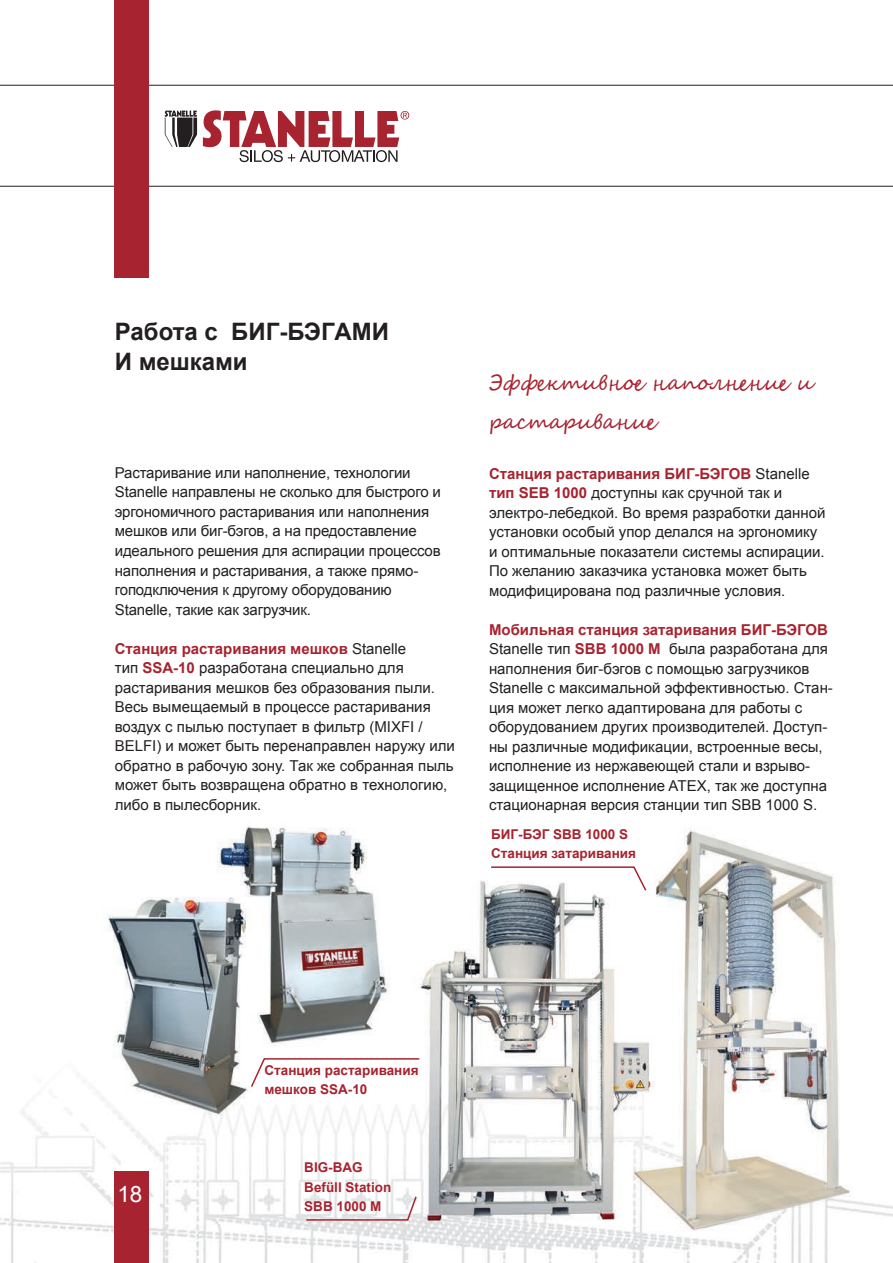
<style>
.page{position:relative;width:893px;height:1263px;background:#fff}
.page>*{position:absolute;margin:0;border:0;box-sizing:border-box;transform-origin:0 0}
.t1{font:700 24px/30px "Arial";color:#231f20}
.t2{font:22.5px "Arial";color:#fff}
.t3{font:21px/39px "Segoe Script";color:#a7232f}
.t4{font:15px/19.5px "Arial";color:#231f20}
.t5{font:700 13.5px/19.5px "Arial";color:#a7232f}
.s1{font-weight:700;color:#a7232f}
</style>
<div class="page">
<img style="left:0;top:0;width:893px;height:1263px">
<hr style="left:0;top:186px;width:893px;height:1px;background:#231f20">
<hr style="left:0;top:85px;width:893px;height:1px;background:#231f20">
<svg style="left:165px;top:110px;width:32px;height:37px"></svg>
<svg style="left:203px;top:110px;width:206px;height:52px"></svg>
<div style="left:115px;top:1171px;width:34px;height:92px;background:#a7232f"></div>
<div style="left:115px;top:0;width:34px;height:277px;background:#a7232f"></div>
<svg style="left:250px;top:1057px;width:171px;height:31px"></svg>
<svg style="left:305px;top:1195px;width:113px;height:26px"></svg>
<svg style="left:490px;top:866px;width:158px;height:26px"></svg>
<h1 class="t1" style="left:115px;top:317px;width:276px">Работа с БИГ-БЭГAМИ<br>И мешками</h1>
<p class="t4" style="left:115px;top:463px;width:328px">Растаривание или наполнение, технологии Stanelle направлены не сколько для быстрого и эргономичного растаривания или наполнения мешков или биг-бэгов, а на предоставление идеального решения для аспирации процессов наполнения и растаривания, а также прямо&shy;гоподключения к другому оборудованию Stanelle, такие как загрузчик.</p>
<p class="t4" style="left:115px;top:639px;width:342px"><span class="s1">Станция растаривания мешков</span> Stanelle<br>тип <span class="s1">SSA-10</span> разработана специально для растаривания мешков без образования пыли.<br>Весь вымещаемый в процессе растаривания воздух с пылью поступает в фильтр (MIXFI / BELFI) и может быть перенаправлен наружу или обратно в рабочую зону. Так же собранная пыль может быть возвращена обратно в технологию, либо в пылесборник.</p>
<h3 class="t3" style="left:489px;top:363px;width:325px">Эффективное наполнение и растаривание</h3>
<p class="t4" style="left:489px;top:464px;width:338px"><span class="s1">Станция растаривания БИГ-БЭГОВ</span> Stanelle <span class="s1">тип SEB 1000</span> доступны как сручной так и электро-лебедкой. Во время разработки данной установки особый упор делался на эргономику и оптимальные показатели системы аспирации.<br>По желанию заказчика установка может быть модифицирована под различные условия.</p>
<p class="t4" style="left:489px;top:620px;width:345px"><span class="s1">Мобильная станция затаривания БИГ-БЭГОВ </span>Stanelle тип <span class="s1">SBB 1000 M</span> была разработана для наполнения биг-бэгов с помощью загрузчиков Stanelle с максимальной эффективностью. Стан&shy;ция может легко адаптирована для работы с оборудованием других производителей. Доступ&shy;ны различные модификации, встроенные весы, исполнение из нержавеющей стали и взрыво&shy;защищенное исполнение ATEX, так же доступна стационарная версия станции тип SBB 1000 S.</p>
<p class="t5" style="left:491px;top:824px;width:146px">БИГ-БЭГ SBB 1000 S<br>Станция затаривания</p>
<h2 class="t2" style="left:117px;top:1179px;width:27px">18</h2>
<p class="t5" style="left:264px;top:1060px;width:156px">Станция растаривания мешков SSA-10</p>
<p class="t5" style="left:304px;top:1158px;width:89px">BIG-BAG<br>Befüll Station<br>SBB 1000 M</p>
</div>
